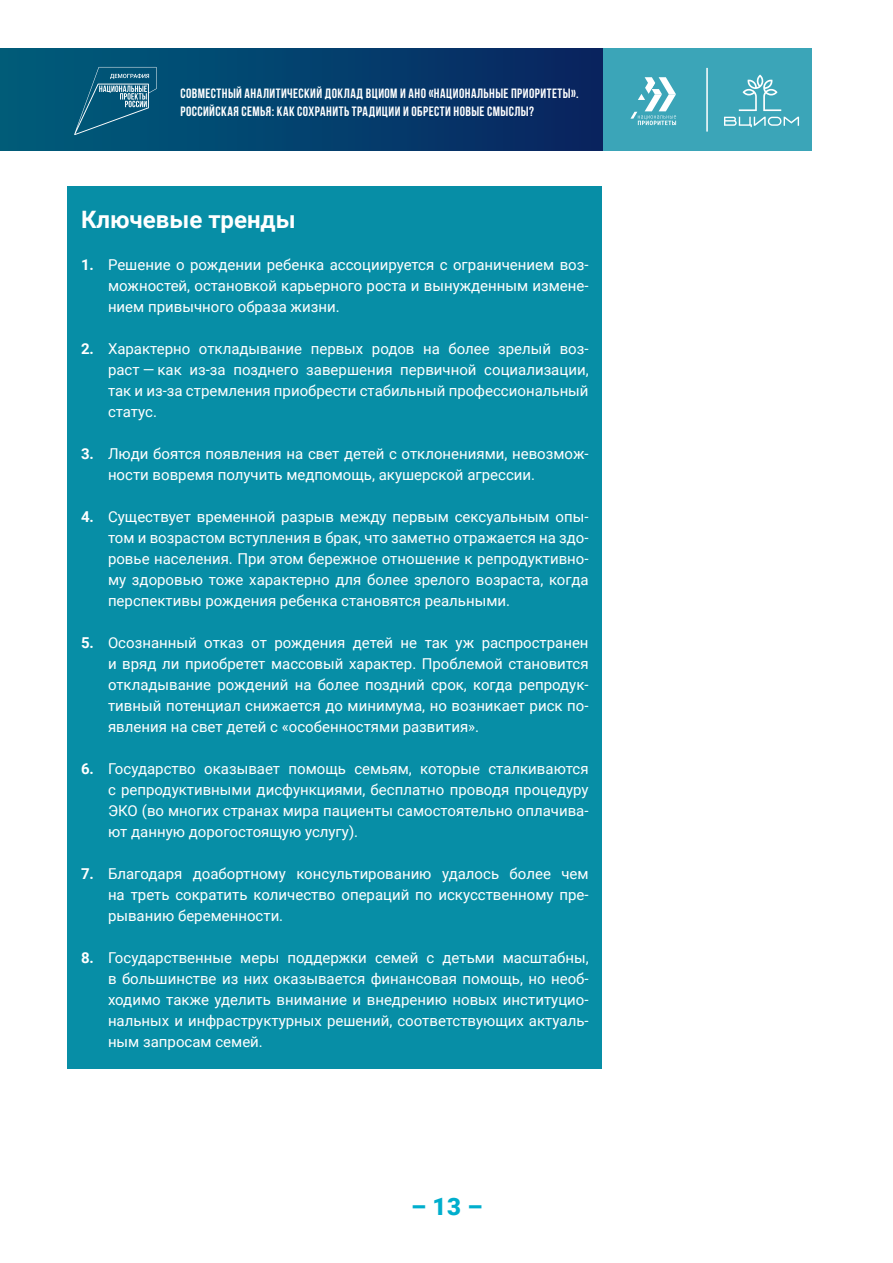
<style>
.page{position:relative;width:893px;height:1263px;background:#fff}
.page>*{position:absolute;margin:0;border:0;box-sizing:border-box;transform-origin:0 0}
.t1{font:700 24px "Roboto";color:#fff}
.t2{font:900 24px "Roboto";color:#00aecd}
.t3{font:15px/21px "Roboto";color:#fff;text-align:justify}
.t4{font:700 13.5px/18px "Bebas Neue";letter-spacing:.03em;color:#fff}
.s1{font-weight:700}
</style>
<div class="page">
<div style="left:0;top:49px;width:812px;height:102px;background:#3ba5b8"></div>
<div style="left:0;top:49px;width:602px;height:102px;background:linear-gradient(to right,#005f7c,#092460)"></div>
<svg style="left:724px;top:117px;width:75px;height:10px"></svg>
<svg style="left:739px;top:75px;width:42px;height:36px"></svg>
<svg style="left:74px;top:67px;width:83px;height:68px;background:#1e6786"></svg>
<svg style="left:630px;top:77px;width:46px;height:48px"></svg>
<hr style="left:706px;top:68px;width:2px;height:64px;background:#fff">
<div style="left:68px;top:186px;width:534px;height:882px;background:#078ea6"></div>
<p class="t4" style="left:180px;top:84px;width:400px">Совместный аналитический доклад ВЦИОМ и АНО «национальные приоритеты».<br>РОССИЙСКАЯ СЕМЬЯ: КАК СОХРАНИТЬ ТРАДИЦИИ И ОБРЕСТИ НОВЫЕ СМЫСЛЫ?</p>
<h1 class="t1" style="left:81px;top:203px;width:216px">Ключевые тренды</h1>
<p class="t3" style="left:108px;top:254px;width:482px;text-indent:-27px"><span class="s1">1.</span> Решение о рождении ребенка ассоциируется с ограничением воз&shy;можностей, остановкой карьерного роста и вынужденным измене&shy;нием привычного образа жизни.</p>
<p class="t3" style="left:108px;top:338px;width:482px;text-indent:-27px"><span class="s1">2.</span> Характерно откладывание первых родов на более зрелый воз&shy;раст — как из-за позднего завершения первичной социализации, так и из-за стремления приобрести стабильный профессиональный статус.</p>
<p class="t3" style="left:108px;top:443px;width:482px;text-indent:-27px"><span class="s1">3.</span> Люди боятся появления на свет детей с отклонениями, невозмож&shy;ности вовремя получить медпомощь, акушерской агрессии.</p>
<p class="t3" style="left:108px;top:506px;width:482px;text-indent:-27px"><span class="s1">4.</span> Существует временной разрыв между первым сексуальным опы&shy;том и возрастом вступления в брак, что заметно отражается на здо&shy;ровье населения. При этом бережное отношение к репродуктивно&shy;му здоровью тоже характерно для более зрелого возраста, когда перспективы рождения ребенка становятся реальными.</p>
<p class="t3" style="left:108px;top:632px;width:482px;text-indent:-27px"><span class="s1">5.</span> Осознанный отказ от рождения детей не так уж распространен и вряд ли приобретет массовый характер. Проблемой становится откладывание рождений на более поздний срок, когда репродук&shy;тивный потенциал снижается до минимума, но возникает риск по&shy;явления на свет детей с «особенностями развития».</p>
<p class="t3" style="left:108px;top:758px;width:482px;text-indent:-27px"><span class="s1">6.</span> Государство оказывает помощь семьям, которые сталкиваются с репродуктивными дисфункциями, бесплатно проводя процедуру ЭКО (во многих странах мира пациенты самостоятельно оплачива&shy;ют данную дорогостоящую услугу).</p>
<p class="t3" style="left:108px;top:863px;width:482px;text-indent:-27px"><span class="s1">7.</span> Благодаря доабортному консультированию удалось более чем на треть сократить количество операций по искусственному пре&shy;рыванию беременности.</p>
<p class="t3" style="left:108px;top:947px;width:482px;text-indent:-27px"><span class="s1">8.</span> Государственные меры поддержки семей с детьми масштабны, в большинстве из них оказывается финансовая помощь, но необ&shy;ходимо также уделить внимание и внедрению новых институцио&shy;нальных и инфраструктурных решений, соответствующих актуаль&shy;ным запросам семей.</p>
<h1 class="t2" style="left:411px;top:1190px;width:73px">– 13 –</h1>
</div>
